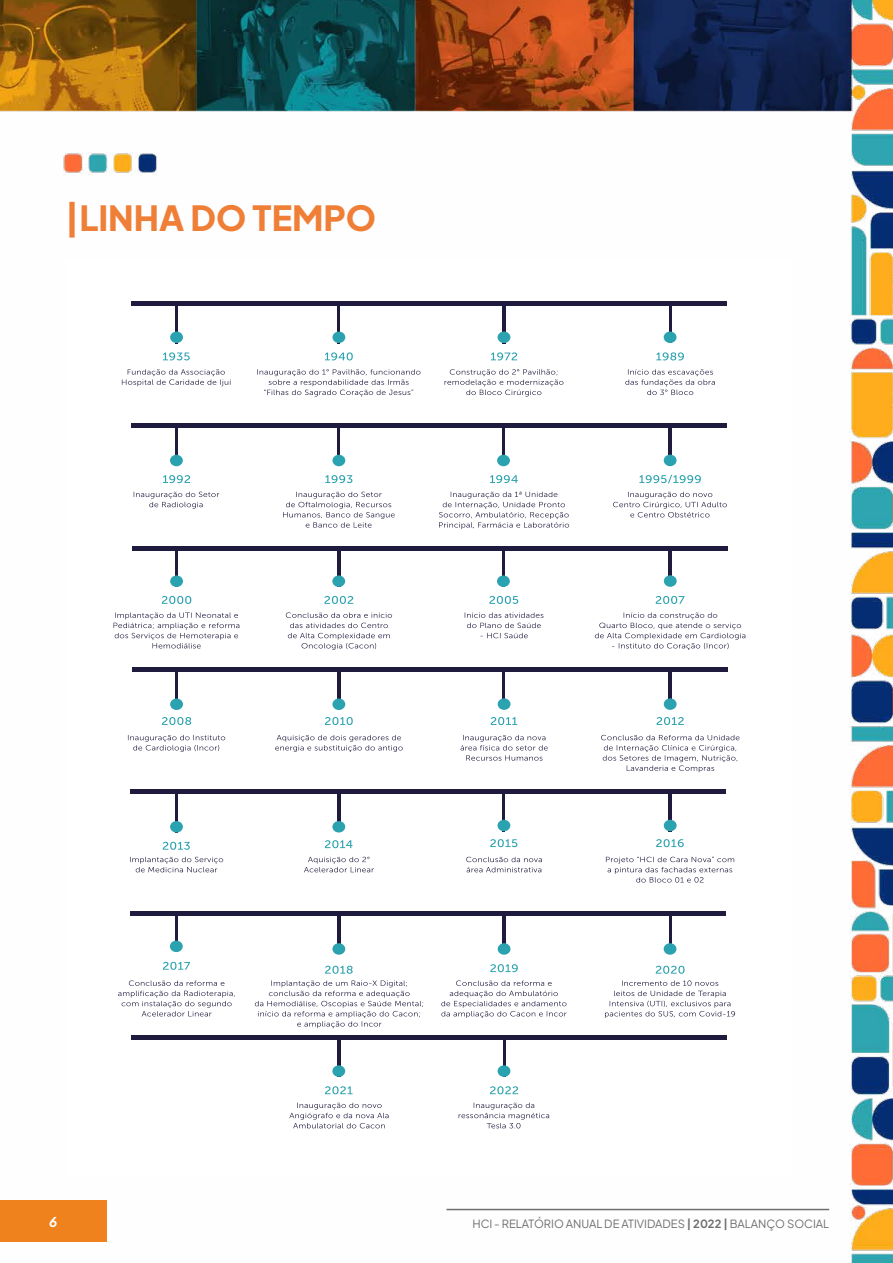
<style>
.page{position:relative;width:893px;height:1263px;background:#fff}
.page>*{position:absolute;margin:0;border:0;box-sizing:border-box;transform-origin:0 0}
.t1{font:800 34.5px "Plus Jakarta Sans";color:#ef7e37}
.t2{font:italic 700 13.5px "Plus Jakarta Sans";color:#fff}
.t3{font:11.25px "Plus Jakarta Sans";color:#706f6f}
.s1{font-weight:700}
</style>
<div class="page">
<img style="left:0;top:0;width:893px;height:1263px">
<hr style="left:446px;top:1209px;width:383px;height:1px;background:#706f6f">
<div style="left:0;top:1201px;width:106px;height:41px;background:#f0821d"></div>
<img style="left:67px;top:259px;width:724px;height:918px">
<img style="left:503px;top:1039px;width:2px;height:26px">
<svg style="left:498px;top:1065px;width:12px;height:12px"></svg>
<h1 class="t1" style="left:65px;top:190px;width:313px">|LINHA DO TEMPO</h1>
<p class="t2" style="left:49px;top:1211px;width:10px">6</p>
<p class="t3" style="left:472px;top:1214px;width:358px">HCI - RELATÓRIO ANUAL DE ATIVIDADES <span class="s1">| 2022 |</span> BALANÇO SOCIAL</p>
</div>
